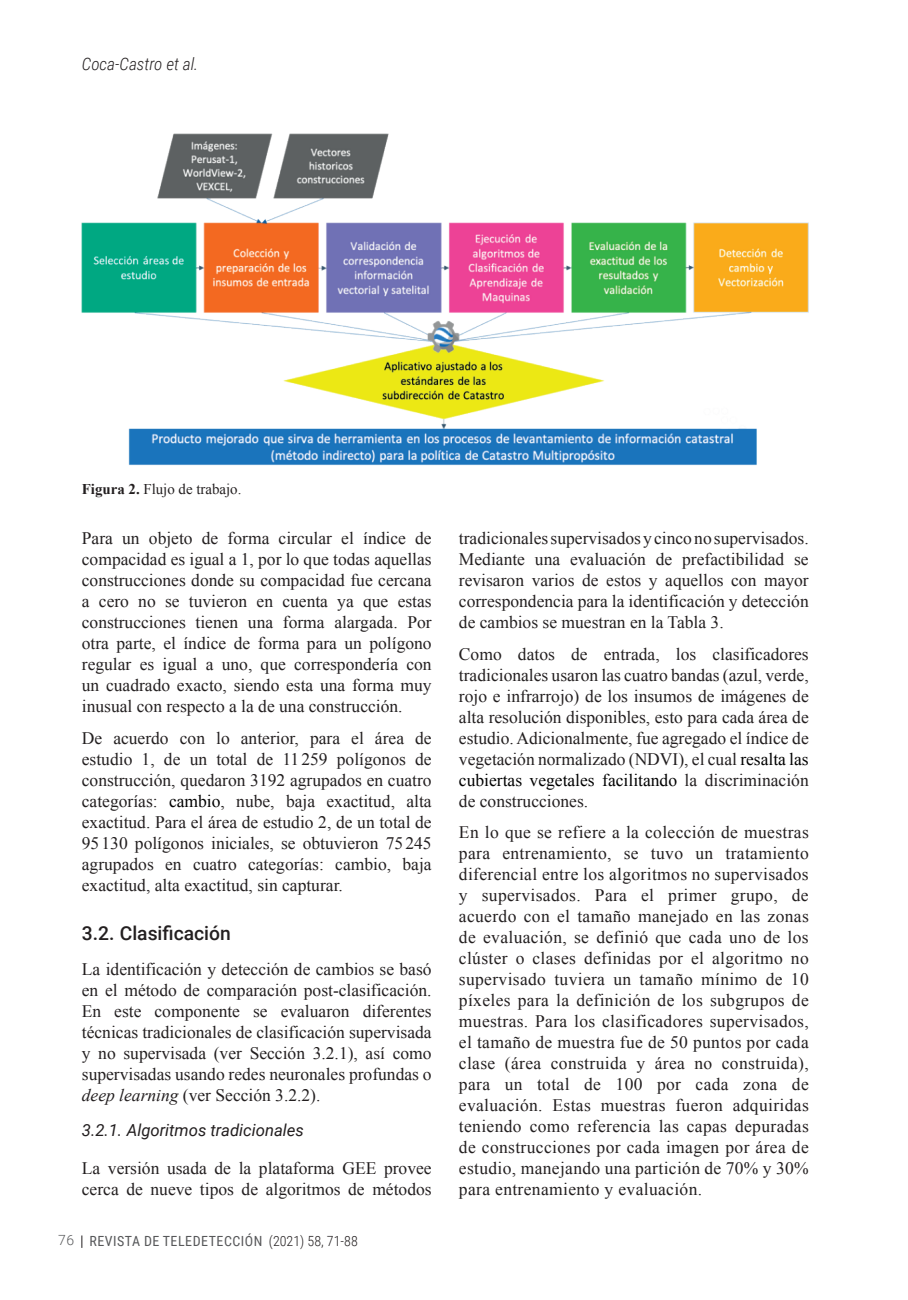
<style>
.page{position:relative;width:908px;height:1300px;background:#fff}
.page>*{position:absolute;margin:0;border:0;box-sizing:border-box;transform-origin:0 0}
.t1{font:500 19.25px "Roboto";color:#231f20}
.TD_06_TXT_GRAL_es{font:17.5px/21px "Times New Roman";color:#231f20;text-align:justify}
.t2{font:italic 300 17.15px "Roboto Condensed";color:#231f20}
.t3{font:italic 16.62px "Roboto";color:#231f20}
.TD_09_PIE_FOTO{font:14.88px "Times New Roman";color:#231f20}
.t4{font:14px "Roboto Condensed";letter-spacing:.035em;color:#57585a}
.t5{font:300 14px "Roboto";color:#57585a}
.s1{font-weight:700}
.s2{color:#000001}
.s3{font-style:italic}
.s4{font-weight:300;color:#231f20}
</style>
<div class="page">
<svg style="left:81px;top:1235px;width:1px;height:13px"></svg>
<img style="left:82px;top:133px;width:727px;height:333px">
<p class="t2" style="left:82px;top:52px;width:118px">Coca-Castro et al.</p>
<p class="TD_09_PIE_FOTO" style="left:82px;top:479px;width:161px"><span class="s1">Figura 2.</span> Flujo de trabajo.</p>
<p class="TD_06_TXT_GRAL_es" style="left:82px;top:527px;width:351px">Para un objeto de forma circular el índice de compacidad es igual a 1, por lo que todas aquellas construcciones donde su compacidad fue cercana a cero no se tuvieron en cuenta ya que estas construcciones tienen una forma alargada. Por otra parte, el índice de forma para un polígono regular es igual a uno, que correspondería con un cuadrado exacto, siendo esta una forma muy inusual con respecto a la de una construcción.</p>
<p class="TD_06_TXT_GRAL_es" style="left:82px;top:727px;width:351px">De acuerdo con lo anterior, para el área de estudio 1, de un total de 11259 polígonos de construcción, quedaron 3192 agrupados en cuatro categorías: <span class="s2">cambio</span>, nube, baja exactitud, alta exactitud. Para el área de estudio 2, de un total de 95130 polígonos iniciales, se obtuvieron 75245 agrupados en cuatro categorías: cambio, baja exactitud, alta exactitud, sin capturar.</p>
<p class="t1" style="left:82px;top:920px;width:150px">3.2. Clasificación</p>
<p class="TD_06_TXT_GRAL_es" style="left:82px;top:958px;width:351px">La identificación y detección de cambios se basó en el método de comparación post-clasificación.<br>En este componente se evaluaron diferentes técnicas tradicionales de clasificación supervisada y no supervisada (ver Sección 3.2.1), así como supervisadas usando redes neuronales profundas o <span class="s3">deep learning</span> (ver Sección 3.2.2).</p>
<p class="t3" style="left:82px;top:1119px;width:223px">3.2.1. Algoritmos tradicionales</p>
<p class="TD_06_TXT_GRAL_es" style="left:82px;top:1157px;width:351px">La versión usada de la plataforma GEE provee cerca de nueve tipos de algoritmos de métodos</p>
<p class="t5" style="left:58px;top:1230px;width:18px">76</p>
<p class="t4" style="left:90px;top:1231px;width:270px">REVISTA DE TELEDETECCIÓN <span class="s4">(2021) 58, 71-88</span></p>
<p class="TD_06_TXT_GRAL_es" style="left:459px;top:527px;width:351px">tradicionales supervisados y cinco no supervisados.<br>Mediante una evaluación de prefactibilidad se revisaron varios de estos y aquellos con mayor correspondencia para la identificación y detección de cambios se muestran en la Tabla 3.</p>
<p class="TD_06_TXT_GRAL_es" style="left:459px;top:643px;width:351px">Como datos de entrada, los clasificadores tradicionales usaron las cuatro bandas (azul, verde, rojo e infrarrojo) de los insumos de imágenes de alta resolución disponibles, esto para cada área de estudio. Adicionalmente, fue agregado el índice de vegetación normalizado (NDVI), el cual <span class="s2">resalta las cubiertas vegetales facilitando</span> la discriminación de construcciones.</p>
<p class="TD_06_TXT_GRAL_es" style="left:459px;top:821px;width:351px">En lo que se refiere a la colección de muestras para entrenamiento, se tuvo un tratamiento diferencial entre los algoritmos no supervisados y supervisados. Para el primer grupo, de acuerdo con el tamaño manejado en las zonas de evaluación, se definió que cada uno de los clúster o clases definidas por el algoritmo no supervisado tuviera un tamaño mínimo de 10 píxeles para la definición de los subgrupos de muestras. Para los clasificadores supervisados, el tamaño de muestra fue de 50 puntos por cada clase (área construida y área no construida), para un total de 100 por cada zona de evaluación. Estas muestras fueron adquiridas teniendo como referencia las capas depuradas de construcciones por cada imagen por área de estudio, manejando una partición de 70% y 30% para entrenamiento y evaluación.</p>
</div>
